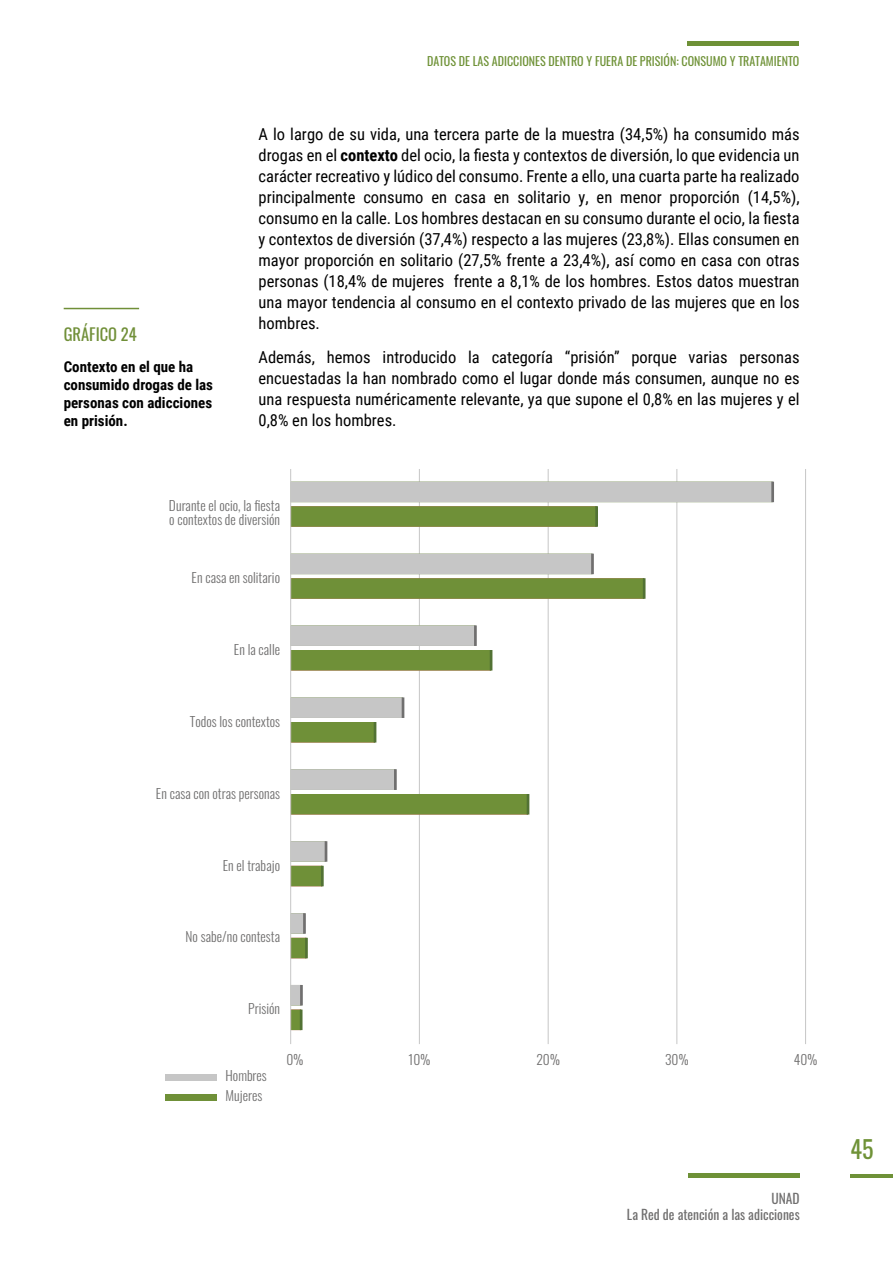
<style>
.page{position:relative;width:893px;height:1263px;background:#fff}
.page>*{position:absolute;margin:0;border:0;box-sizing:border-box;transform-origin:0 0}
.t1{font:24px "Oswald";color:#6f9237}
.t2{font:16.5px/21px "Roboto Condensed";color:#000;text-align:justify}
.TITULOS-GRAFICOS{font:16.5px "Oswald";color:#708f38}
.TITULOS-GRAFICOS-2{font:700 15px/18px "Roboto Condensed";color:#000}
.t3{font:300 13.5px/20px "Oswald";color:#706f6f}
.t4{font:13.5px/16.2px "Oswald";color:#706f6f;text-align:right}
.t5{font:12px "Oswald";color:#6f9237}
.s1{font-weight:700}
</style>
<div class="page">
<hr style="left:850px;top:1174px;width:43px;height:3px;background:#6e9137">
<hr style="left:688px;top:1174px;width:112px;height:4px;background:#6e9137">
<hr style="left:687px;top:42px;width:112px;height:4px;background:#6e9137">
<hr style="left:64px;top:308px;width:75px;height:1px;background:#708f38">
<div style="left:165px;top:1074px;width:51px;height:7px;background:#c6c6c6"></div>
<div style="left:165px;top:1094px;width:51px;height:7px;background:#6f9038"></div>
<hr style="left:805px;top:469px;width:1px;height:575px;background:#c6c6c6">
<hr style="left:677px;top:469px;width:1px;height:575px;background:#c6c6c6">
<hr style="left:548px;top:469px;width:1px;height:575px;background:#c6c6c6">
<hr style="left:419px;top:469px;width:1px;height:575px;background:#c6c6c6">
<svg style="left:291px;top:482px;width:482px;height:523px"></svg>
<svg style="left:291px;top:506px;width:353px;height:524px"></svg>
<hr style="left:290px;top:469px;width:1px;height:575px;background:#c6c6c6">
<hr style="left:300px;top:1009px;width:2px;height:21px;background:#527234">
<hr style="left:305px;top:938px;width:3px;height:20px;background:#527234">
<hr style="left:321px;top:866px;width:3px;height:20px;background:#527234">
<hr style="left:527px;top:794px;width:2px;height:20px;background:#527234">
<hr style="left:374px;top:722px;width:2px;height:20px;background:#527234">
<hr style="left:490px;top:650px;width:2px;height:20px;background:#527234">
<hr style="left:643px;top:578px;width:2px;height:21px;background:#527234">
<hr style="left:595px;top:506px;width:3px;height:21px;background:#527234">
<hr style="left:300px;top:985px;width:3px;height:20px;background:#706f6f">
<hr style="left:303px;top:913px;width:3px;height:21px;background:#706f6f">
<hr style="left:325px;top:841px;width:2px;height:21px;background:#706f6f">
<hr style="left:394px;top:769px;width:3px;height:21px;background:#706f6f">
<hr style="left:402px;top:697px;width:2px;height:21px;background:#706f6f">
<hr style="left:474px;top:625px;width:3px;height:21px;background:#706f6f">
<hr style="left:591px;top:554px;width:3px;height:20px;background:#706f6f">
<hr style="left:771px;top:482px;width:3px;height:20px;background:#706f6f">
<p class="TITULOS-GRAFICOS" style="left:64px;top:320px;width:75px">GRÁFICO 24</p>
<p class="TITULOS-GRAFICOS-2" style="left:64px;top:357px;width:151px">Contexto en el que ha consumido drogas de las personas con adicciones en prisión.</p>
<p class="t5" style="left:427px;top:50px;width:374px">DATOS DE LAS ADICCIONES DENTRO Y FUERA DE PRISIÓN: CONSUMO Y TRATAMIENTO</p>
<p class="t2" style="left:259px;top:123px;width:542px">A lo largo de su vida, una tercera parte de la muestra (34,5%) ha consumido más drogas en el <span class="s1">contexto</span> del ocio, la fiesta y contextos de diversión, lo que evidencia un carácter recreativo y lúdico del consumo. Frente a ello, una cuarta parte ha realizado principalmente consumo en casa en solitario y, en menor proporción (14,5%), consumo en la calle. Los hombres destacan en su consumo durante el ocio, la fiesta y contextos de diversión (37,4%) respecto a las mujeres (23,8%). Ellas consumen en mayor proporción en solitario (27,5% frente a 23,4%), así como en casa con otras personas (18,4% de mujeres frente a 8,1% de los hombres. Estos datos muestran una mayor tendencia al consumo en el contexto privado de las mujeres que en los hombres.</p>
<p class="t2" style="left:259px;top:346px;width:542px">Además, hemos introducido la categoría “prisión” porque varias personas encuestadas la han nombrado como el lugar donde más consumen, aunque no es una respuesta numéricamente relevante, ya que supone el 0,8% en las mujeres y el 0,8% en los hombres.</p>
<p class="t3" style="left:169px;top:497px;width:113px;line-height:13.5px">Durante el ocio, la fiesta o contextos de diversión</p>
<p class="t3" style="left:192px;top:566px;width:90px">En casa en solitario</p>
<p class="t3" style="left:234px;top:638px;width:48px">En la calle</p>
<p class="t3" style="left:190px;top:710px;width:92px">Todos los contextos</p>
<p class="t3" style="left:156px;top:782px;width:126px">En casa con otras personas</p>
<p class="t3" style="left:223px;top:854px;width:59px">En el trabajo</p>
<p class="t3" style="left:186px;top:926px;width:96px">No sabe/no contesta</p>
<p class="t3" style="left:248px;top:997px;width:33px">Prisión</p>
<p class="t3" style="left:226px;top:1064px;width:43px">Hombres<br>Mujeres</p>
<p class="t3" style="left:286px;top:1048px;width:18px">0%</p>
<p class="t3" style="left:408px;top:1048px;width:23px">10%</p>
<p class="t3" style="left:536px;top:1048px;width:25px">20%</p>
<p class="t3" style="left:665px;top:1048px;width:25px">30%</p>
<p class="t3" style="left:794px;top:1048px;width:25px">40%</p>
<p class="t4" style="left:627px;top:1189px;width:174px">UNAD<br>La Red de atención a las adicciones</p>
<h1 class="t1" style="left:850px;top:1128px;width:25px">45</h1>
</div>
